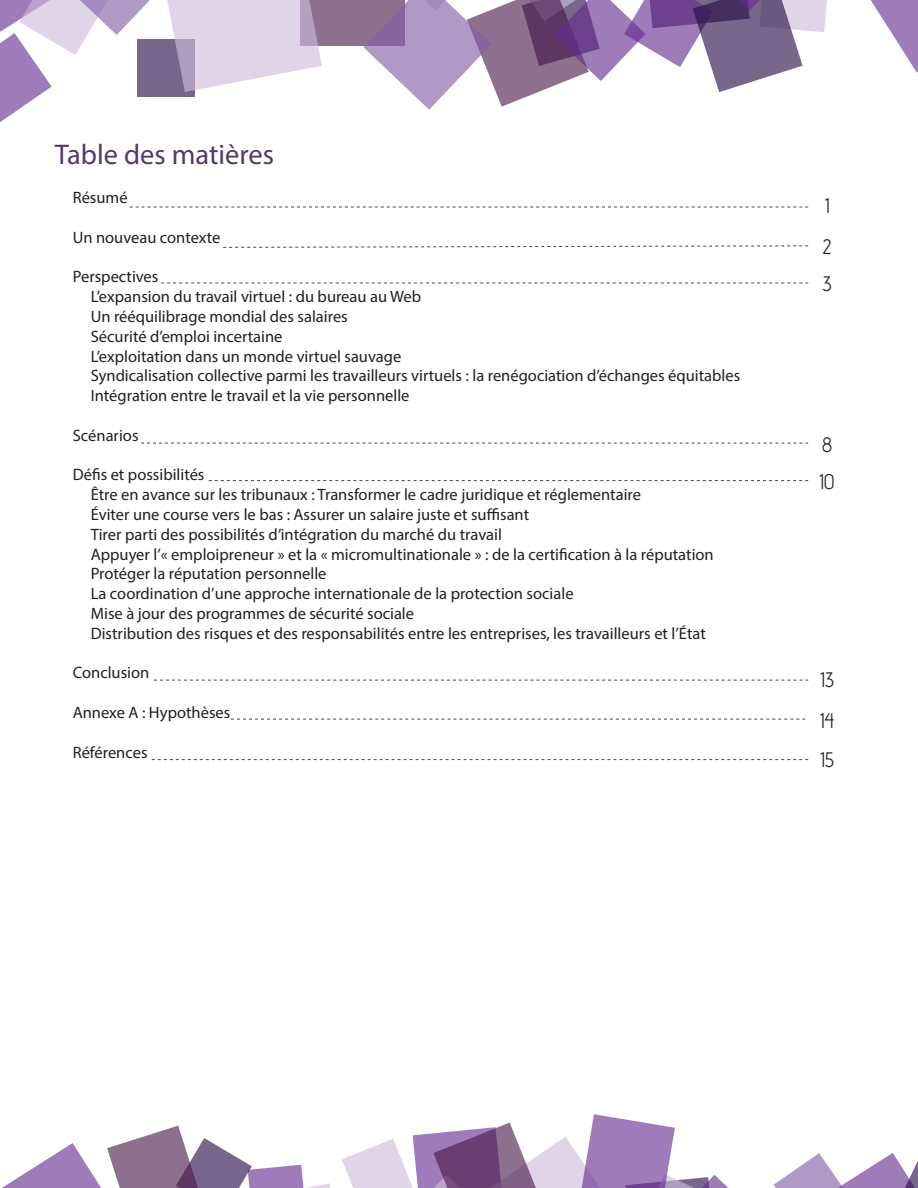
<style>
.page{position:relative;width:918px;height:1188px;background:#fff}
.page>*{position:absolute;margin:0;border:0;box-sizing:border-box;transform-origin:0 0}
.t1{font:28.5px "Myriad Pro";color:#523b66}
.t2{font:21px/39.8px "Advent Pro";color:#231f20}
.t3{font:16.5px/19.8px "Myriad Pro";color:#231f20}
</style>
<div class="page">
<div style="left:300px;top:0;width:104px;height:46px;background:#8d708e"></div>
<svg style="left:0;top:0;width:322px;height:122px"></svg>
<svg style="left:870px;top:0;width:48px;height:73px"></svg>
<svg style="left:363px;top:0;width:464px;height:110px"></svg>
<svg style="left:774px;top:1153px;width:144px;height:35px"></svg>
<svg style="left:2px;top:1114px;width:726px;height:74px"></svg>
<svg style="left:130px;top:207px;width:678px;height:1px"></svg>
<svg style="left:223px;top:245px;width:586px;height:3px"></svg>
<svg style="left:161px;top:283px;width:647px;height:1px"></svg>
<svg style="left:141px;top:443px;width:667px;height:1px"></svg>
<svg style="left:209px;top:480px;width:599px;height:1px"></svg>
<svg style="left:154px;top:680px;width:654px;height:1px"></svg>
<svg style="left:231px;top:719px;width:574px;height:1px"></svg>
<svg style="left:152px;top:759px;width:656px;height:1px"></svg>
<h1 class="t1" style="left:55px;top:136px;width:221px">Table des matières</h1>
<p class="t3" style="left:73px;top:187px;width:56px">Résumé</p>
<p class="t3" style="left:73px;top:227px;width:149px">Un nouveau contexte</p>
<p class="t3" style="left:91px;top:267px;width:651px;text-indent:-18px">Perspectives<br>L’expansion du travail virtuel : du bureau au Web<br>Un rééquilibrage mondial des salaires<br>Sécurité d’emploi incertaine<br>L’exploitation dans un monde virtuel sauvage<br>Syndicalisation collective parmi les travailleurs virtuels : la renégociation d’échanges équitables Intégration entre le travail et la vie personnelle</p>
<p class="t3" style="left:73px;top:425px;width:67px">Scénarios</p>
<p class="t3" style="left:91px;top:465px;width:625px;text-indent:-18px">Défis et possibilités<br>Être en avance sur les tribunaux : Transformer le cadre juridique et réglementaire<br>Éviter une course vers le bas : Assurer un salaire juste et suffisant<br>Tirer parti des possibilités d’intégration du marché du travail<br>Appuyer l’« emploipreneur » et la « micromultinationale » : de la certification à la réputation Protéger la réputation personnelle<br>La coordination d’une approche internationale de la protection sociale<br>Mise à jour des programmes de sécurité sociale<br>Distribution des risques et des responsabilités entre les entreprises, les travailleurs et l’État</p>
<p class="t3" style="left:73px;top:663px;width:78px">Conclusion</p>
<p class="t3" style="left:73px;top:702px;width:159px">Annexe A : Hypothèses</p>
<p class="t3" style="left:73px;top:742px;width:76px">Références</p>
<p class="t2" style="left:823px;top:185px;width:10px;line-height:40.3px">1<br>2</p>
<p class="t2" style="left:822px;top:263px;width:11px">3</p>
<p class="t2" style="left:819px;top:425px;width:17px;line-height:37.3px">8<br>10</p>
<p class="t2" style="left:820px;top:659px;width:16px;text-align:justify">13<br>14<br>15</p>
</div>
